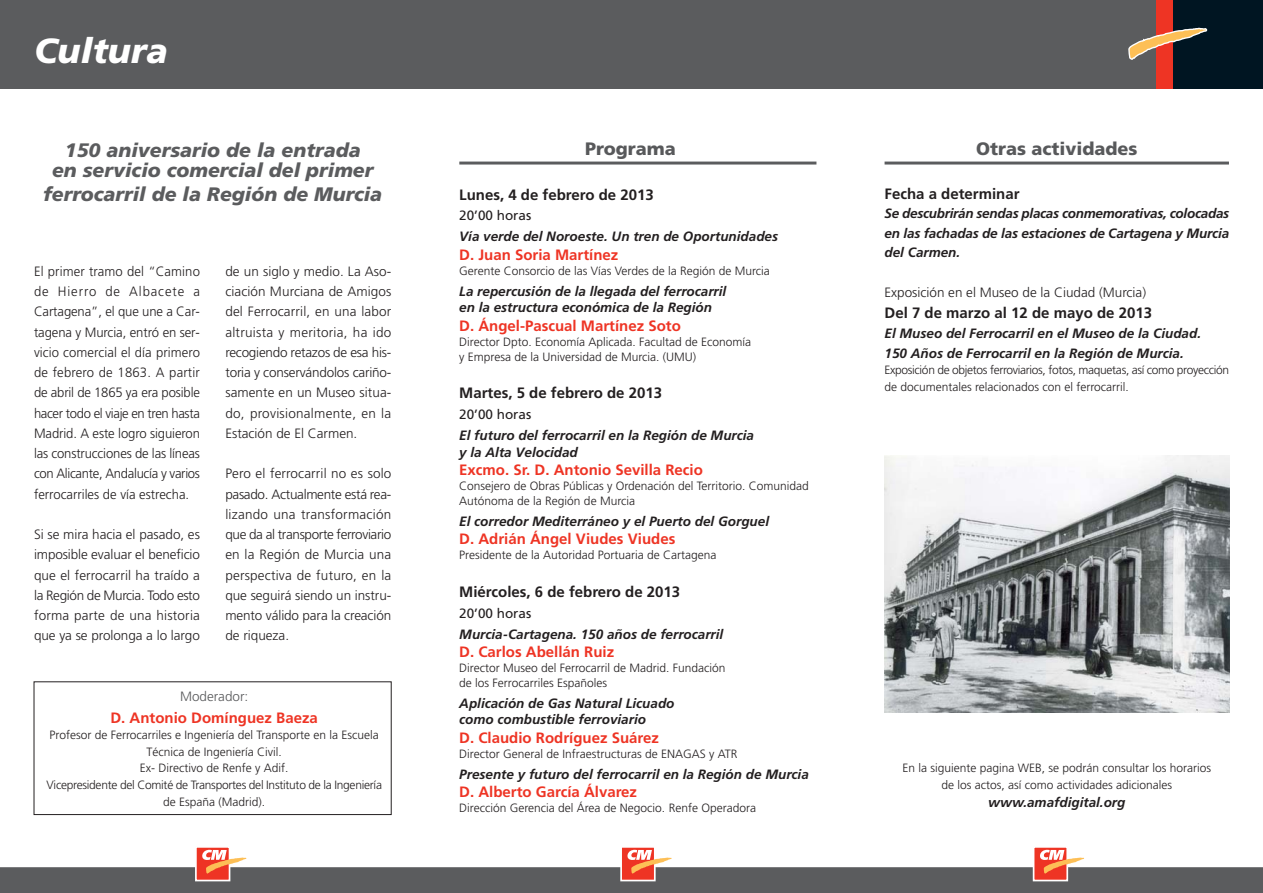
<style>
.page{position:relative;width:1263px;height:893px;background:#fff}
.page>*{position:absolute;margin:0;border:0;box-sizing:border-box;transform-origin:0 0}
.t1{font:italic 900 34.8px "Frutiger";color:#fff}
.t2{font:italic 900 19.5px/20.2px "Frutiger";color:#5b5c5e;text-align:center}
.t3{font:900 18px "Frutiger";color:#58595b}
.t4{font:700 15px "Frutiger";color:#ee3424}
.t5{font:700 15px "Frutiger";color:#231f20}
.t6{font:300 13.5px/20.2px "Frutiger";color:#231f20;text-align:justify}
.t7{font:italic 700 13.5px/16.6px "Frutiger";color:#231f20}
.t8{font:13.5px "Frutiger";color:#231f20}
.t9{font:300 13.5px "Frutiger";color:#58595b}
.t10{font:300 12px/16.6px "Frutiger";color:#231f20}
.t11{font:300 12px/16.6px "Frutiger";letter-spacing:-.025em;color:#231f20}
</style>
<div class="page">
<div style="left:195px;top:846px;width:35px;height:35px;background:#ee3424;border:2px solid #fff"></div>
<div style="left:1155px;top:0;width:18px;height:89px;background:#ee3424"></div>
<div style="left:0;top:0;width:1155px;height:89px;background:#5b5c5e"></div>
<div style="left:1173px;top:0;width:90px;height:89px;background:#001522"></div>
<svg style="left:1128px;top:27px;width:80px;height:33px"></svg>
<div style="left:620px;top:846px;width:36px;height:35px;background:#ee3424;border:2px solid #fff"></div>
<div style="left:1033px;top:846px;width:35px;height:35px;background:#ee3424;border:2px solid #fff"></div>
<svg style="left:0;top:850px;width:1263px;height:43px"></svg>
<hr style="left:459px;top:162px;width:357px;height:3px;background:#5b5c5e">
<div style="left:34px;top:681px;width:357px;height:134px;border:1px solid #231f20"></div>
<hr style="left:884px;top:162px;width:345px;height:3px;background:#5b5c5e">
<img style="left:884px;top:455px;width:345px;height:257px">
<h1 class="t1" style="left:34px;top:36px;width:135px">Cultura</h1>
<h2 class="t2" style="left:52px;top:141px;width:323px">150 aniversario de la entrada en servicio comercial del primer</h2>
<h2 class="t2" style="left:43px;top:186px;width:340px">ferrocarril de la Región de Murcia</h2>
<p class="t6" style="left:34px;top:262px;width:167px">El primer tramo del “Camino de Hierro de Albacete a Cartagena”, el que une a Car&shy;tagena y Murcia, entró en ser&shy;vicio comercial el día primero de febrero de 1863. A partir de abril de 1865 ya era posible hacer todo el viaje en tren hasta Madrid. A este logro siguieron las construcciones de las líneas con Alicante, Andalucía y varios ferrocarriles de vía estrecha.</p>
<p class="t6" style="left:34px;top:525px;width:167px">Si se mira hacia el pasado, es imposible evaluar el beneficio que el ferrocarril ha traído a la Región de Murcia. Todo esto forma parte de una historia que ya se prolonga a lo largo</p>
<p class="t6" style="left:225px;top:262px;width:167px">de un siglo y medio. La Aso&shy;ciación Murciana de Amigos del Ferrocarril, en una labor altruista y meritoria, ha ido recogiendo retazos de esa his&shy;toria y conservándolos cariño&shy;samente en un Museo situa&shy;do, provisionalmente, en la Estación de El Carmen.</p>
<p class="t6" style="left:225px;top:465px;width:167px">Pero el ferrocarril no es solo pasado. Actualmente está rea&shy;lizando una transformación que da al transporte ferroviario en la Región de Murcia una perspectiva de futuro, en la que seguirá siendo un instru&shy;mento válido para la creación de riqueza.</p>
<p class="t9" style="left:180px;top:691px;width:70px">Moderador:</p>
<p class="t4" style="left:110px;top:711px;width:209px">D. Antonio Domínguez Baeza</p>
<p class="t10" style="left:46px;top:728px;width:337px;text-align:center">Profesor de Ferrocarriles e Ingeniería del Transporte en la Escuela Técnica de Ingeniería Civil.<br>Ex- Directivo de Renfe y Adif.<br>Vicepresidente del Comité de Transportes del Instituto de la Ingeniería de España (Madrid).</p>
<h3 class="t3" style="left:585px;top:142px;width:92px">Programa</h3>
<p class="t5" style="left:459px;top:188px;width:196px">Lunes, 4 de febrero de 2013</p>
<p class="t8" style="left:459px;top:210px;width:74px">20’00 horas</p>
<p class="t7" style="left:459px;top:229px;width:320px">Vía verde del Noroeste. Un tren de Oportunidades</p>
<p class="t4" style="left:459px;top:249px;width:161px">D. Juan Soria Martínez</p>
<p class="t10" style="left:459px;top:263px;width:312px">Gerente Consorcio de las Vías Verdes de la Región de Murcia</p>
<p class="t7" style="left:459px;top:284px;width:269px">La repercusión de la llegada del ferrocarril en la estructura económica de la Región</p>
<p class="t4" style="left:459px;top:320px;width:223px">D. Ángel-Pascual Martínez Soto</p>
<p class="t10" style="left:459px;top:335px;width:293px;line-height:14.9px">Director Dpto. Economía Aplicada. Facultad de Economía y Empresa de la Universidad de Murcia. (UMU)</p>
<p class="t5" style="left:459px;top:387px;width:204px">Martes, 5 de febrero de 2013</p>
<p class="t8" style="left:459px;top:409px;width:74px">20’00 horas</p>
<p class="t7" style="left:459px;top:428px;width:296px">El futuro del ferrocarril en la Región de Murcia y la Alta Velocidad</p>
<p class="t4" style="left:459px;top:464px;width:245px">Excmo. Sr. D. Antonio Sevilla Recio</p>
<p class="t10" style="left:459px;top:479px;width:351px;line-height:14.9px">Consejero de Obras Públicas y Ordenación del Territorio. Comunidad<br>Autónoma de la Región de Murcia</p>
<p class="t7" style="left:459px;top:514px;width:311px">El corredor Mediterráneo y el Puerto del Gorguel</p>
<p class="t4" style="left:459px;top:533px;width:218px">D. Adrián Ángel Viudes Viudes</p>
<p class="t10" style="left:459px;top:548px;width:259px">Presidente de la Autoridad Portuaria de Cartagena</p>
<p class="t5" style="left:459px;top:585px;width:222px">Miércoles, 6 de febrero de 2013</p>
<p class="t8" style="left:459px;top:608px;width:74px">20’00 horas</p>
<p class="t7" style="left:459px;top:627px;width:266px">Murcia-Cartagena. 150 años de ferrocarril</p>
<p class="t4" style="left:459px;top:646px;width:157px">D. Carlos Abellán Ruiz</p>
<p class="t10" style="left:459px;top:661px;width:268px;line-height:14.9px">Director Museo del Ferrocarril de Madrid. Fundación de los Ferrocarriles Españoles</p>
<p class="t7" style="left:459px;top:696px;width:217px">Aplicación de Gas Natural Licuado como combustible ferroviario</p>
<p class="t4" style="left:459px;top:732px;width:201px">D. Claudio Rodríguez Suárez</p>
<p class="t10" style="left:459px;top:746px;width:280px">Director General de Infraestructuras de ENAGAS y ATR</p>
<p class="t7" style="left:459px;top:767px;width:351px">Presente y futuro del ferrocarril en la Región de Murcia</p>
<p class="t4" style="left:459px;top:786px;width:179px">D. Alberto García Álvarez</p>
<p class="t10" style="left:459px;top:800px;width:298px">Dirección Gerencia del Área de Negocio. Renfe Operadora</p>
<h3 class="t3" style="left:976px;top:142px;width:163px">Otras actividades</h3>
<p class="t5" style="left:884px;top:187px;width:137px">Fecha a determinar</p>
<p class="t7" style="left:884px;top:205px;width:346px;line-height:19.6px;text-align:justify">Se descubrirán sendas placas conmemorativas, colocadas en las fachadas de las estaciones de Cartagena y Murcia del Carmen.</p>
<p class="t6" style="left:884px;top:283px;width:263px">Exposición en el Museo de la Ciudad (Murcia)</p>
<p class="t5" style="left:884px;top:307px;width:269px">Del 7 de marzo al 12 de mayo de 2013</p>
<p class="t7" style="left:884px;top:325px;width:318px;line-height:19.5px">El Museo del Ferrocarril en el Museo de la Ciudad.<br>150 Años de Ferrocarril en la Región de Murcia.</p>
<p class="t11" style="left:884px;top:363px;width:346px">Exposición de objetos ferroviarios, fotos, maquetas, así como proyección de documentales relacionados con el ferrocarril.</p>
<p class="t10" style="left:902px;top:760px;width:310px;text-align:center">En la siguiente pagina WEB, se podrán consultar los horarios de los actos, así como actividades adicionales</p>
<p class="t7" style="left:988px;top:795px;width:139px">www.amafdigital.org</p>
</div>
